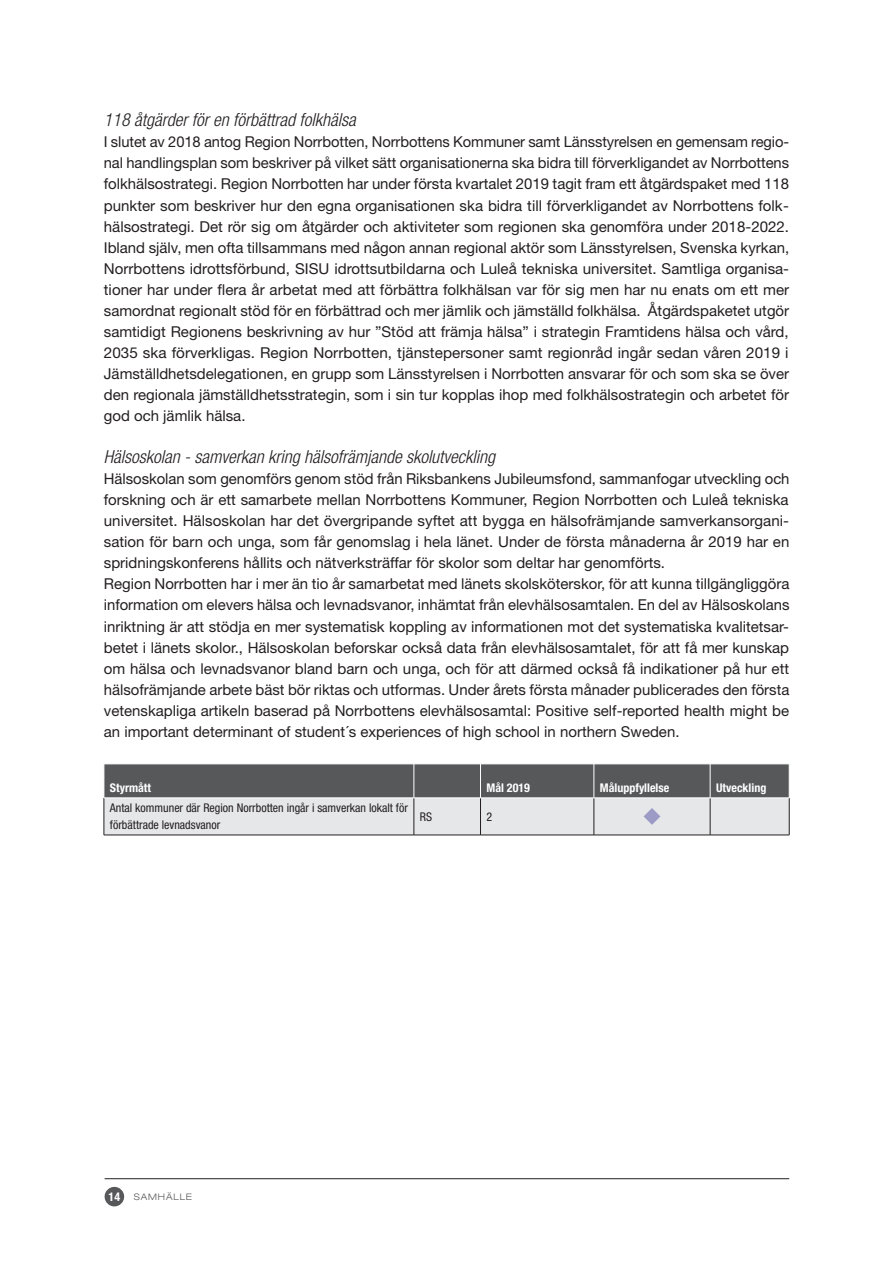
<style>
.page{position:relative;width:893px;height:1263px;background:#fff}
.page>*{position:absolute;margin:0;border:0;box-sizing:border-box;transform-origin:0 0}
.t1{font:italic 300 condensed 18px "Helvetica Neue LT Std";color:#231f20}
.Bröd{font:15px/21px "Helvetica Neue LT Std";color:#231f20;text-align:justify}
.Celltext{font:condensed 12px/16.5px "Helvetica Neue LT Std";color:#231f20}
.Tabellrubrik{font:700 condensed 12px "Helvetica Neue LT Std";color:#fff}
.t2{font:300 expanded 9px "Helvetica Neue LT Std";letter-spacing:.1em;color:#57585a}
.s1{font-weight:700;font-stretch:condensed;font-size:12px;color:#fff}
</style>
<div class="page">
<div style="left:105px;top:1187px;width:19px;height:19px;background:#57585a;border-radius:50%"></div>
<hr style="left:105px;top:1178px;width:684px;height:1px;background:#231f20">
<hr style="left:789px;top:798px;width:1px;height:37px;background:#231f20">
<hr style="left:104px;top:835px;width:310px;height:1px;background:#231f20">
<hr style="left:414px;top:835px;width:66px;height:1px;background:#231f20">
<hr style="left:480px;top:835px;width:114px;height:1px;background:#231f20">
<hr style="left:594px;top:835px;width:116px;height:1px;background:#231f20">
<hr style="left:710px;top:835px;width:79px;height:1px;background:#231f20">
<svg style="left:104px;top:764px;width:685px;height:71px;background:#a2a3a5"></svg>
<h4 class="t1" style="left:104px;top:110px;width:253px">118 åtgärder för en förbättrad folkhälsa</h4>
<p class="Bröd" style="left:104px;top:131px;width:687px">I slutet av 2018 antog Region Norrbotten, Norrbottens Kommuner samt Länsstyrelsen en gemensam regio&shy;nal handlingsplan som beskriver på vilket sätt organisationerna ska bidra till förverkligandet av Norrbottens folkhälsostrategi. Region Norrbotten har under första kvartalet 2019 tagit fram ett åtgärdspaket med 118 punkter som beskriver hur den egna organisationen ska bidra till förverkligandet av Norrbottens folk&shy;hälsostrategi. Det rör sig om åtgärder och aktiviteter som regionen ska genomföra under 2018-2022.<br>Ibland själv, men ofta tillsammans med någon annan regional aktör som Länsstyrelsen, Svenska kyrkan, Norrbottens idrottsförbund, SISU idrottsutbildarna och Luleå tekniska universitet. Samtliga organisa&shy;tioner har under flera år arbetat med att förbättra folkhälsan var för sig men har nu enats om ett mer samordnat regionalt stöd för en förbättrad och mer jämlik och jämställd folkhälsa. Åtgärdspaketet utgör samtidigt Regionens beskrivning av hur ”Stöd att främja hälsa” i strategin Framtidens hälsa och vård, 2035 ska förverkligas. Region Norrbotten, tjänstepersoner samt regionråd ingår sedan våren 2019 i Jämställdhetsdelegationen, en grupp som Länsstyrelsen i Norrbotten ansvarar för och som ska se över den regionala jämställdhetsstrategin, som i sin tur kopplas ihop med folkhälsostrategin och arbetet för god och jämlik hälsa.</p>
<h4 class="t1" style="left:104px;top:446px;width:393px">Hälsoskolan - samverkan kring hälsofrämjande skolutveckling</h4>
<p class="Bröd" style="left:104px;top:468px;width:687px">Hälsoskolan som genomförs genom stöd från Riksbankens Jubileumsfond, sammanfogar utveckling och forskning och är ett samarbete mellan Norrbottens Kommuner, Region Norrbotten och Luleå tekniska universitet. Hälsoskolan har det övergripande syftet att bygga en hälsofrämjande samverkansorgani&shy;sation för barn och unga, som får genomslag i hela länet. Under de första månaderna år 2019 har en spridningskonferens hållits och nätverksträffar för skolor som deltar har genomförts.</p>
<p class="Bröd" style="left:104px;top:573px;width:687px">Region Norrbotten har i mer än tio år samarbetat med länets skolsköterskor, för att kunna tillgängliggöra information om elevers hälsa och levnadsvanor, inhämtat från elevhälsosamtalen. En del av Hälsoskolans inriktning är att stödja en mer systematisk koppling av informationen mot det systematiska kvalitetsar&shy;betet i länets skolor., Hälsoskolan beforskar också data från elevhälsosamtalet, för att få mer kunskap om hälsa och levnadsvanor bland barn och unga, och för att därmed också få indikationer på hur ett hälsofrämjande arbete bäst bör riktas och utformas. Under årets första månader publicerades den första vetenskapliga artikeln baserad på Norrbottens elevhälsosamtal: Positive self-reported health might be an important determinant of student´s experiences of high school in northern Sweden.</p>
<p class="Tabellrubrik" style="left:110px;top:780px;width:43px">Styrmått</p>
<p class="Tabellrubrik" style="left:486px;top:780px;width:45px">Mål 2019</p>
<p class="Tabellrubrik" style="left:600px;top:780px;width:71px">Måluppfyllelse</p>
<p class="Tabellrubrik" style="left:716px;top:780px;width:52px">Utveckling</p>
<p class="Celltext" style="left:110px;top:800px;width:299px">Antal kommuner där Region Norrbotten ingår i samverkan lokalt för förbättrade levnadsvanor</p>
<p class="Celltext" style="left:420px;top:808px;width:14px">RS</p>
<p class="Celltext" style="left:486px;top:808px;width:7px">2</p>
<p class="t2" style="left:109px;top:1191px;width:85px"><span class="s1">14</span> SAMHÄLLE</p>
</div>
